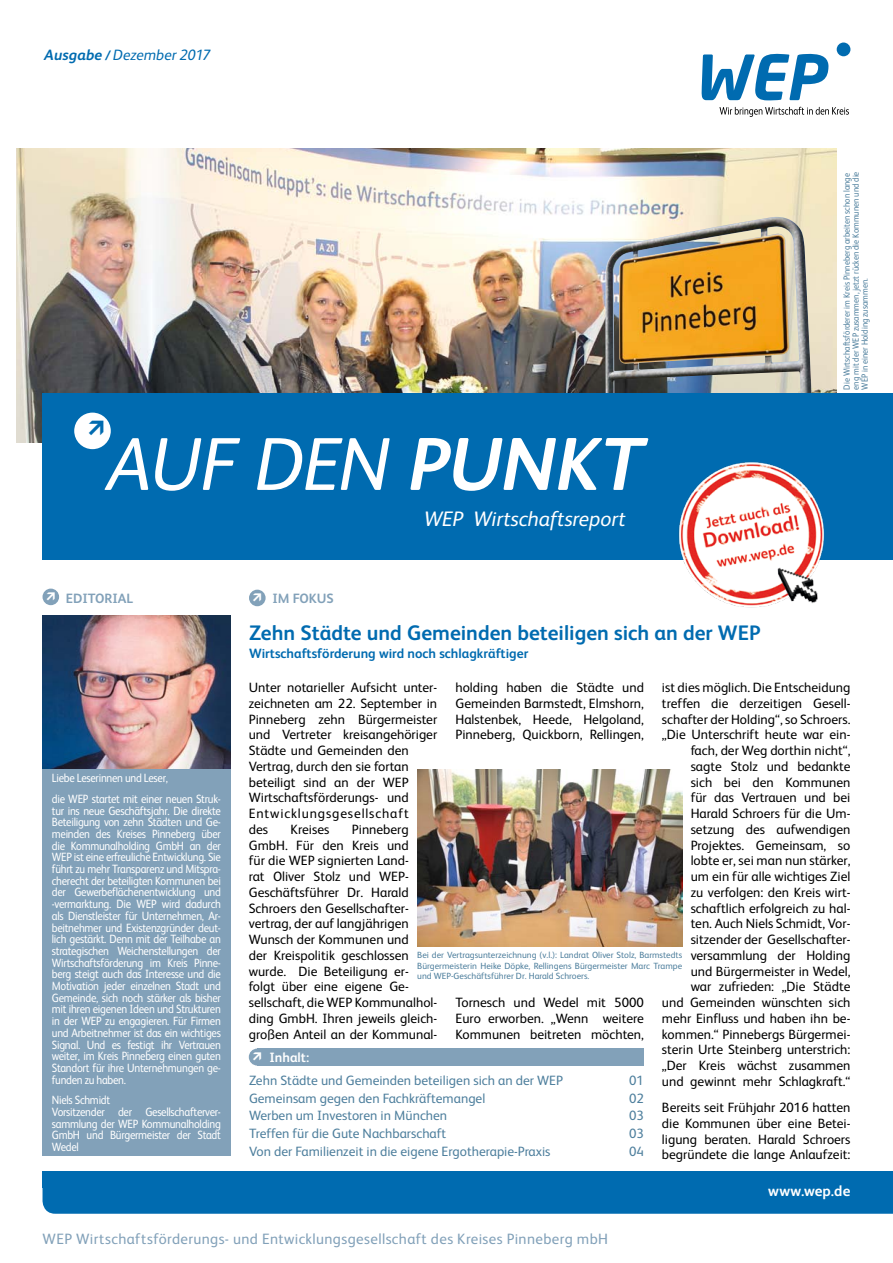
<style>
.page{position:relative;width:893px;height:1263px;background:#fff}
.page>*{position:absolute;margin:0;border:0;box-sizing:border-box;transform-origin:0 0}
.t1{font:italic 75px "FS Albert";color:#fff}
.t2{font:700 21px "FS Albert";color:#006bb0}
.t3{font:italic 21px "FS Albert";letter-spacing:-.005em;color:#fff}
.t4{font:15px "FS Albert";letter-spacing:.025em;color:#82a1b9}
.t5{font:italic 15px "FS Albert";color:#006bb0}
.t6{font:700 15px "FS Albert";letter-spacing:.01em;color:#fff}
.t7{font:13.5px/15.8px "FS Albert";color:#000;text-align:justify}
.t8{font:13.5px "FS Albert";color:#4e7f9d}
.t9{font:700 13.5px "FS Albert";color:#006bb0}
.t10{font:700 13.5px "FS Albert";letter-spacing:.115em;color:#82a1b9}
.t11{font:700 13.5px "FS Albert";color:#fff}
.t12{font:12px/11.7px "FS Albert";letter-spacing:-.025em;color:#fff;scale:.9 1}
.t13{font:9px/10.8px "FS Albert";color:#4e7f9d;text-align:justify}
.t14{font:9px/9px "FS Albert";color:#4e7f9d;scale:.9 1}
.s1{font-weight:700}
.s2{font-weight:700;font-size:13.5px}
</style>
<div class="page">
<img style="left:42px;top:615px;width:188px;height:191px">
<div style="left:43px;top:769px;width:188px;height:386px;background:#82a1b9"></div>
<img style="left:16px;top:148px;width:821px;height:294px">
<div style="left:249px;top:590px;width:17px;height:16px;background:#82a1b9;border-radius:50%"></div>
<div style="left:43px;top:589px;width:16px;height:16px;background:#82a1b9;border-radius:50%"></div>
<div style="left:257px;top:1048px;width:387px;height:17px;background:#82a1b9"></div>
<div style="left:249px;top:1048px;width:17px;height:17px;background:#82a1b9;border-radius:50%"></div>
<img style="left:605px;top:217px;width:207px;height:176px">
<img style="left:417px;top:769px;width:265px;height:177px">
<div style="left:43px;top:393px;width:850px;height:166px;background:#006bb0"></div>
<svg style="left:72px;top:411px;width:41px;height:40px"></svg>
<div style="left:70px;top:408px;width:45px;height:45px;border:4px solid #006bb0;border-radius:50%"></div>
<img style="left:679px;top:462px;width:146px;height:146px">
<svg style="left:719px;top:107px;width:130px;height:10px"></svg>
<div style="left:837px;top:43px;width:13px;height:13px;background:#006bb0;border-radius:50%"></div>
<svg style="left:702px;top:53px;width:127px;height:47px"></svg>
<div style="left:43px;top:1188px;width:850px;height:26px;background:#006bb0"></div>
<div style="left:43px;top:1171px;width:850px;height:17px;background:#006bb0"></div>
<svg style="left:89px;top:421px;width:15px;height:15px"></svg>
<p class="t5" style="left:45px;top:45px;width:168px"><span class="s1">Ausgabe</span> <span class="s2">/</span> Dezember 2017</p>
<h1 class="t1" style="left:108px;top:413px;width:496px">Auf den <span class="s1">Punkt</span></h1>
<h2 class="t3" style="left:424px;top:504px;width:203px">WEP Wirtschaftsreport</h2>
<p class="t10" style="left:66px;top:589px;width:69px">Editorial</p>
<p class="t10" style="left:272px;top:589px;width:61px">Im Fokus</p>
<h2 class="t2" style="left:249px;top:619px;width:513px">Zehn Städte und Gemeinden beteiligen sich an der WEP</h2>
<p class="t9" style="left:249px;top:644px;width:281px">Wirtschaftsförderung wird noch schlagkräftiger</p>
<p class="t14" style="left:842px;top:390px;width:244px;rotate:-90deg">Die Wirtschaftsförderer im Kreis Pinneberg arbeiten schon lange eng mit der WEP zusammen, jetzt rücken die Kommunen und die<br>WEP in einer Holding zusammen.</p>
<p class="t12" style="left:52px;top:767px;width:189px;line-height:20.7px">Liebe Leserinnen und Leser,<br>die WEP startet mit einer neuen Struk-</p>
<p class="t12" style="left:52px;top:804px;width:189px;text-align:justify">tur ins neue Geschäftsjahr. Die direkte Beteiligung von zehn Städten und Ge&shy;meinden des Kreises Pinneberg über die Kommunalholding GmbH an der WEP ist eine erfreuliche Entwicklung. Sie führt zu mehr Transparenz und Mitspra&shy;cherecht der beteiligten Kommunen bei der Gewerbeflächenentwicklung und -vermarktung. Die WEP wird dadurch als Dienstleister für Unternehmen, Ar&shy;beitnehmer und Existenzgründer deut&shy;lich gestärkt. Denn mit der Teilhabe an strategischen Weichenstellungen der Wirtschaftsförderung im Kreis Pinne&shy;berg steigt auch das Interesse und die Motivation jeder einzelnen Stadt und Gemeinde, sich noch stärker als bisher mit ihren eigenen Ideen und Strukturen in der WEP zu engagieren. Für Firmen und Arbeitnehmer ist das ein wichtiges Signal. Und es festigt ihr Vertrauen weiter, im Kreis Pinneberg einen guten Standort für ihre Unternehmungen ge&shy;funden zu haben.</p>
<p class="t12" style="left:52px;top:1094px;width:189px">Niels Schmidt<br>Vorsitzender der Gesellschafterver&shy;sammlung der WEP Kommunalholding<br>GmbH und Bürgermeister der Stadt<br>Wedel</p>
<p class="t7" style="left:249px;top:679px;width:190px;text-align:left">Unter notarieller Aufsicht unter&shy;zeichneten am 22. September in<br>Pinneberg zehn Bürgermeister und Vertreter kreisangehöriger<br>Städte und Gemeinden den<br>Vertrag, durch den sie fortan beteiligt sind an der WEP<br>Wirtschaftsförderungs- und<br>Entwicklungsgesellschaft<br>des</p>
<p class="t7" style="left:662px;top:679px;width:190px;text-align:right">ist dies möglich. Die Entscheidung treffen die derzeitigen Gesell&shy;schafter der Holding“, so Schroers. „Die Unterschrift heute war ein&shy;fach, der Weg dorthin nicht“, sagte Stolz und bedankte<br>sich bei den Kommunen<br>für das Vertrauen und bei<br>Harald Schroers für die Um&shy;setzung des aufwendigen<br>Projektes. Gemeinsam, so lobte er, sei man nun stärker,<br>um ein für alle wichtiges Ziel<br>zu verfolgen: den Kreis wirt&shy;schaftlich erfolgreich zu hal-<br>ten. Auch Niels Schmidt, Vor&shy;sitzender der Gesellschafter&shy;versammlung der Holding<br>und Bürgermeister in Wedel,<br>war zufrieden: „Die Städte<br>und Gemeinden wünschten sich mehr Einfluss und haben ihn be&shy;kommen.“ Pinnebergs Bürgermei&shy;sterin Urte Steinberg unterstrich: „Der Kreis wächst zusammen und gewinnt mehr Schlagkraft.“</p>
<p class="t7" style="left:662px;top:1099px;width:190px">Bereits seit Frühjahr 2016 hatten die Kommunen über eine Betei&shy;ligung beraten. Harald Schroers begründete die lange Anlaufzeit:</p>
<p class="t7" style="left:455px;top:679px;width:190px">holding haben die Städte und Gemeinden Barmstedt, Elmshorn, Halstenbek, Heede, Helgoland, Pinneberg, Quickborn, Rellingen,</p>
<p class="t7" style="left:249px;top:821px;width:190px;text-align:left;text-indent:103px">Pinneberg<br>GmbH. Für den Kreis und<br>für die WEP signierten Land-<br>rat Oliver Stolz und WEP-<br>Geschäftsführer Dr. Harald<br>Schroers den Gesellschafter&shy;vertrag, der auf langjährigen<br>Wunsch der Kommunen und<br>der Kreispolitik geschlossen wurde. Die Beteiligung er&shy;folgt über eine eigene Ge&shy;sellschaft, die WEP Kommunalhol&shy;ding GmbH. Ihren jeweils gleich&shy;großen Anteil an der Kommunal-</p>
<p class="t7" style="left:291px;top:821px;width:40px">Kreises</p>
<p class="t13" style="left:417px;top:949px;width:266px">Bei der Vertragsunterzeichnung (v.l.): Landrat Oliver Stolz, Barmstedts Bürgermeisterin Heike Döpke, Rellingens Bürgermeister Marc Trampe und WEP-Geschäftsführer Dr. Harald Schroers.</p>
<p class="t7" style="left:455px;top:994px;width:190px">Tornesch und Wedel mit 5000<br>Euro erworben. „Wenn weitere Kommunen beitreten möchten,</p>
<p class="t11" style="left:269px;top:1048px;width:41px">Inhalt:</p>
<p class="t8" style="left:249px;top:1072px;width:316px">Zehn Städte und Gemeinden beteiligen sich an der WEP</p>
<p class="t8" style="left:629px;top:1072px;width:16px">01</p>
<p class="t8" style="left:249px;top:1089px;width:238px">Gemeinsam gegen den Fachkräftemangel</p>
<p class="t8" style="left:629px;top:1089px;width:16px">02</p>
<p class="t8" style="left:249px;top:1107px;width:200px">Werben um Investoren in München</p>
<p class="t8" style="left:629px;top:1107px;width:16px">03</p>
<p class="t8" style="left:249px;top:1124px;width:199px">Treffen für die Gute Nachbarschaft</p>
<p class="t8" style="left:629px;top:1124px;width:16px">03</p>
<p class="t8" style="left:249px;top:1142px;width:303px">Von der Familienzeit in die eigene Ergotherapie-Praxis</p>
<p class="t8" style="left:629px;top:1142px;width:16px">04</p>
<p class="t6" style="left:768px;top:1181px;width:84px">www.wep.de</p>
<p class="t4" style="left:43px;top:1228px;width:567px">WEP Wirtschaftsförderungs- und Entwicklungsgesellschaft des Kreises Pinneberg mbH</p>
</div>
